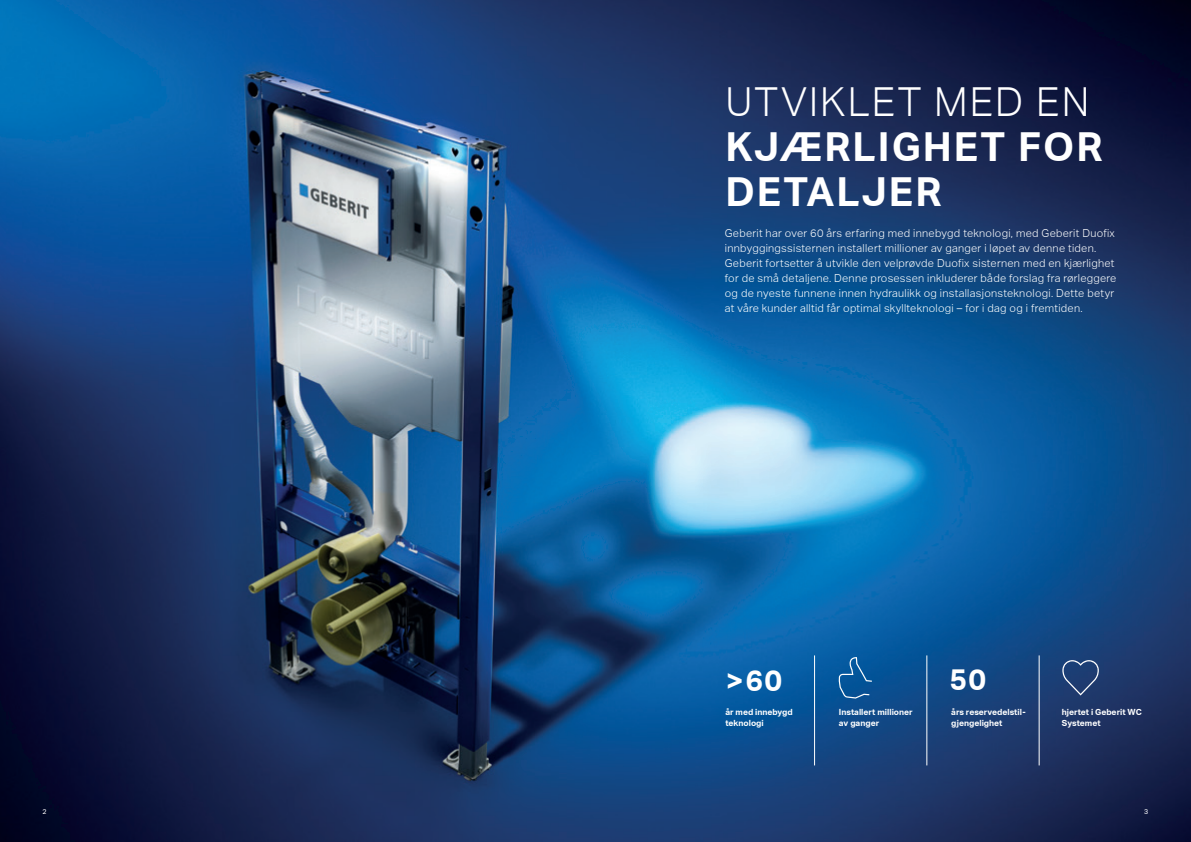
<style>
.page{position:relative;width:1191px;height:842px;background:#fff}
.page>*{position:absolute;margin:0;border:0;box-sizing:border-box;transform-origin:0 0}
.t1{font:700 40px/45px "Aktiv Grotesk Geberit";letter-spacing:.05em;color:#fff}
.t2{font:300 40px "Aktiv Grotesk Geberit";letter-spacing:.05em;color:#fff}
.t3{font:700 30px "Aktiv Grotesk Geberit";color:#fff}
.t4{font:300 11px/15px "Aktiv Grotesk Geberit";letter-spacing:.025em;color:#fff}
.t5{font:700 8.5px/11px "Aktiv Grotesk Geberit";color:#fff}
.t6{font:7px "Aktiv Grotesk Geberit";color:#fff}
</style>
<div class="page">
<img style="left:0;top:0;width:1191px;height:842px">
<svg style="left:1062px;top:660px;width:36px;height:35px"></svg>
<svg style="left:838px;top:657px;width:34px;height:42px"></svg>
<hr style="left:814px;top:655px;width:1px;height:110px;background:#fff">
<hr style="left:926px;top:655px;width:1px;height:110px;background:#fff">
<hr style="left:1039px;top:655px;width:1px;height:110px;background:#fff">
<h1 class="t2" style="left:725px;top:79px;width:365px">UTVIKLET MED EN</h1>
<h1 class="t1" style="left:725px;top:125px;width:378px">KJÆRLIGHET FOR<br>DETALJER</h1>
<p class="t4" style="left:725px;top:226px;width:393px">Geberit har over 60 års erfaring med innebygd teknologi, med Geberit Duofix innbyggingssisternen installert millioner av ganger i løpet av denne tiden.<br>Geberit fortsetter å utvikle den velprøvde Duofix sisternen med en kjærlighet for de små detaljene. Denne prosessen inkluderer både forslag fra rørleggere og de nyeste funnene innen hydraulikk og installasjonsteknologi. Dette betyr at våre kunder alltid får optimal skyllteknologi – for i dag og i fremtiden.</p>
<h2 class="t3" style="left:726px;top:663px;width:58px">&gt;60</h2>
<h2 class="t3" style="left:949px;top:662px;width:39px">50</h2>
<p class="t5" style="left:725px;top:707px;width:69px">år med innebygd teknologi</p>
<p class="t5" style="left:839px;top:707px;width:75px">Installert millioner av ganger</p>
<p class="t5" style="left:951px;top:707px;width:76px">års reservedelstil&shy;gjengelighet</p>
<p class="t5" style="left:1061px;top:707px;width:81px">hjertet i Geberit WC<br>Systemet</p>
<p class="t6" style="left:43px;top:807px;width:6px">2</p>
<p class="t6" style="left:1144px;top:807px;width:6px">3</p>
</div>
